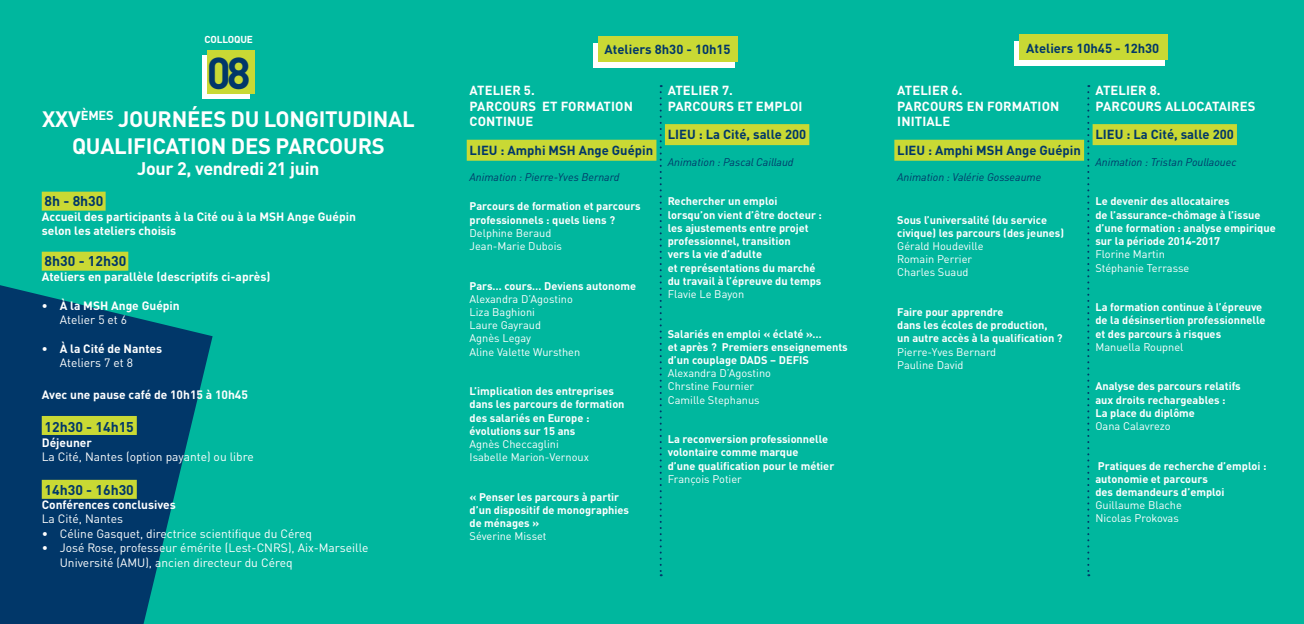
<style>
.page{position:relative;width:1304px;height:624px;background:#00b79e}
.page>*{position:absolute;margin:0;border:0;box-sizing:border-box;transform-origin:0 0}
.t1{font:700 44px "DIN Pro";color:#013769}
.t2{font:700 22px "DIN Pro";letter-spacing:-.01em;color:#fff}
.t3{font:700 18px "DIN Pro";letter-spacing:-.02em;color:#fff}
.t4{font:700 14px "DIN Pro";color:#013769}
.t5{font:700 13px/15.6px "DIN Pro";letter-spacing:.01em;color:#fff}
.t6{font:700 13px "DIN Pro";color:#013769}
.t7{font:700 12px/14.4px "DIN Pro";color:#fff}
.t8{font:12px/14.4px "DIN Pro";color:#fff}
.t9{font:700 11px/13.2px "DIN Pro";color:#fff}
.t10{font:11px "DIN Pro";color:#fff}
.t11{font:italic 11px "DIN Pro";color:#013769}
.t12{font:700 10px "DIN Pro";letter-spacing:-.01em;color:#fff}
.s1{font-weight:400}
</style>
<div class="page">
<svg style="left:0;top:285px;width:213px;height:339px;fill:#013769"></svg>
<div style="left:42px;top:192px;width:64px;height:19px;background:#c9d934"></div>
<div style="left:42px;top:252px;width:86px;height:19px;background:#c9d934"></div>
<div style="left:42px;top:416px;width:95px;height:19px;background:#c9d934"></div>
<div style="left:42px;top:480px;width:95px;height:19px;background:#c9d934"></div>
<div style="left:593px;top:43px;width:142px;height:24px;background:#fff"></div>
<div style="left:598px;top:36px;width:140px;height:26px;background:#c9d934"></div>
<div style="left:1014px;top:41px;width:151px;height:24px;background:#fff"></div>
<div style="left:1020px;top:34px;width:148px;height:26px;background:#c9d934"></div>
<div style="left:202px;top:55px;width:47px;height:44px;background:#fff"></div>
<div style="left:207px;top:50px;width:48px;height:43px;background:#c9d934"></div>
<div style="left:467px;top:140px;width:189px;height:21px;background:#c9d934"></div>
<div style="left:665px;top:124px;width:144px;height:21px;background:#c9d934"></div>
<div style="left:894px;top:140px;width:190px;height:21px;background:#c9d934"></div>
<div style="left:1093px;top:124px;width:144px;height:21px;background:#c9d934"></div>
<svg style="left:660px;top:85px;width:2px;height:491px"></svg>
<svg style="left:1087px;top:85px;width:2px;height:491px"></svg>
<p class="t12" style="left:205px;top:31px;width:50px">COLLOQUE</p>
<p class="t1" style="left:207px;top:36px;width:45px">08</p>
<p class="t2" style="left:42px;top:101px;width:374px">XXV<sup>ÈMES</sup> JOURNÉES DU LONGITUDINAL</p>
<p class="t2" style="left:72px;top:127px;width:314px">QUALIFICATION DES PARCOURS</p>
<p class="t3" style="left:137px;top:154px;width:184px">Jour 2, vendredi 21 juin</p>
<p class="t4" style="left:45px;top:190px;width:60px">8h - 8h30</p>
<p class="t7" style="left:42px;top:208px;width:316px">Accueil des participants à la Cité ou à la MSH Ange Guépin</p>
<p class="t7" style="left:42px;top:222px;width:136px">selon les ateliers choisis</p>
<p class="t4" style="left:45px;top:250px;width:83px">8h30 - 12h30</p>
<p class="t7" style="left:42px;top:268px;width:230px">Ateliers en parallèle (descriptifs ci-après)</p>
<p class="t7" style="left:60px;top:297px;width:122px;text-indent:-18px">• À la MSH Ange Guépin<br><span class="s1">Atelier 5 et 6</span></p>
<p class="t7" style="left:60px;top:340px;width:104px;text-indent:-18px">• À la Cité de Nantes<br><span class="s1">Ateliers 7 et 8</span></p>
<p class="t7" style="left:42px;top:385px;width:208px">Avec une pause café de 10h15 à 10h45</p>
<p class="t4" style="left:45px;top:415px;width:91px">12h30 - 14h15</p>
<p class="t7" style="left:42px;top:433px;width:52px">Déjeuner</p>
<p class="t8" style="left:42px;top:448px;width:214px">La Cité, Nantes (option payante) ou libre</p>
<p class="t4" style="left:45px;top:478px;width:91px">14h30 - 16h30</p>
<p class="t7" style="left:42px;top:496px;width:136px">Conférences conclusives</p>
<p class="t8" style="left:42px;top:510px;width:83px">La Cité, Nantes</p>
<p class="t8" style="left:42px;top:525px;width:272px">• Céline Gasquet, directrice scientifique du Céreq</p>
<p class="t8" style="left:60px;top:539px;width:310px;text-indent:-18px">• José Rose, professeur émérite (Lest-CNRS), Aix-Marseille<br>Université (AMU), ancien directeur du Céreq</p>
<p class="t6" style="left:605px;top:39px;width:128px">Ateliers 8h30 - 10h15</p>
<p class="t6" style="left:1026px;top:37px;width:135px">Ateliers 10h45 - 12h30</p>
<p class="t5" style="left:470px;top:81px;width:67px">ATELIER 5.</p>
<p class="t5" style="left:470px;top:97px;width:165px">PARCOURS ET FORMATION<br>CONTINUE</p>
<p class="t6" style="left:470px;top:139px;width:185px">LIEU : Amphi MSH Ange Guépin</p>
<p class="t11" style="left:470px;top:169px;width:152px">Animation : Pierre-Yves Bernard</p>
<p class="t9" style="left:470px;top:198px;width:173px">Parcours de formation et parcours professionnels : quels liens ?</p>
<p class="t10" style="left:470px;top:224px;width:83px">Delphine Beraud</p>
<p class="t10" style="left:470px;top:237px;width:94px">Jean-Marie Dubois</p>
<p class="t9" style="left:470px;top:277px;width:168px">Pars… cours… Deviens autonome</p>
<p class="t10" style="left:470px;top:290px;width:105px">Alexandra D’Agostino</p>
<p class="t10" style="left:470px;top:303px;width:67px">Liza Baghioni</p>
<p class="t10" style="left:470px;top:316px;width:73px">Laure Gayraud</p>
<p class="t10" style="left:470px;top:330px;width:63px">Agnès Legay</p>
<p class="t10" style="left:470px;top:343px;width:112px">Aline Valette Wursthen</p>
<p class="t9" style="left:470px;top:383px;width:146px">L’implication des entreprises</p>
<p class="t9" style="left:470px;top:396px;width:157px">dans les parcours de formation</p>
<p class="t9" style="left:470px;top:409px;width:121px">des salariés en Europe :</p>
<p class="t9" style="left:470px;top:423px;width:107px">évolutions sur 15 ans</p>
<p class="t10" style="left:470px;top:435px;width:91px">Agnès Checcaglini</p>
<p class="t10" style="left:470px;top:448px;width:121px">Isabelle Marion-Vernoux</p>
<p class="t9" style="left:470px;top:489px;width:151px">« Penser les parcours à partir</p>
<p class="t9" style="left:470px;top:502px;width:161px">d’un dispositif de monographies</p>
<p class="t9" style="left:470px;top:515px;width:71px">de ménages »</p>
<p class="t10" style="left:470px;top:528px;width:79px">Séverine Misset</p>
<p class="t5" style="left:668px;top:81px;width:67px">ATELIER 7.</p>
<p class="t5" style="left:668px;top:97px;width:136px">PARCOURS ET EMPLOI</p>
<p class="t6" style="left:668px;top:124px;width:140px">LIEU : La Cité, salle 200</p>
<p class="t11" style="left:668px;top:153px;width:127px">Animation : Pascal Caillaud</p>
<p class="t9" style="left:668px;top:193px;width:111px">Rechercher un emploi</p>
<p class="t9" style="left:668px;top:207px;width:156px">lorsqu’on vient d’être docteur :</p>
<p class="t9" style="left:668px;top:220px;width:143px">les ajustements entre projet professionnel, transition</p>
<p class="t9" style="left:668px;top:246px;width:96px">vers la vie d’adulte</p>
<p class="t9" style="left:668px;top:259px;width:149px">et représentations du marché</p>
<p class="t9" style="left:668px;top:273px;width:155px">du travail à l’épreuve du temps</p>
<p class="t10" style="left:668px;top:285px;width:78px">Flavie Le Bayon</p>
<p class="t9" style="left:668px;top:325px;width:156px">Salariés en emploi « éclaté »…</p>
<p class="t9" style="left:668px;top:339px;width:181px">et après ? Premiers enseignements d’un couplage DADS – DEFIS</p>
<p class="t10" style="left:668px;top:364px;width:105px">Alexandra D’Agostino</p>
<p class="t10" style="left:668px;top:378px;width:88px">Chrstine Fournier</p>
<p class="t10" style="left:668px;top:391px;width:93px">Camille Stephanus</p>
<p class="t9" style="left:668px;top:431px;width:162px">La reconversion professionnelle volontaire comme marque</p>
<p class="t9" style="left:668px;top:457px;width:168px">d’une qualification pour le métier</p>
<p class="t10" style="left:668px;top:470px;width:76px">François Potier</p>
<p class="t5" style="left:897px;top:81px;width:67px">ATELIER 6.</p>
<p class="t5" style="left:897px;top:97px;width:164px">PARCOURS EN FORMATION<br>INITIALE</p>
<p class="t6" style="left:897px;top:139px;width:185px">LIEU : Amphi MSH Ange Guépin</p>
<p class="t11" style="left:897px;top:169px;width:146px">Animation : Valérie Gosseaume</p>
<p class="t9" style="left:897px;top:211px;width:168px">Sous l’universalité (du service civique) les parcours (des jeunes)</p>
<p class="t10" style="left:897px;top:237px;width:88px">Gérald Houdeville</p>
<p class="t10" style="left:897px;top:250px;width:77px">Romain Perrier</p>
<p class="t10" style="left:897px;top:264px;width:73px">Charles Suaud</p>
<p class="t9" style="left:897px;top:304px;width:108px">Faire pour apprendre</p>
<p class="t9" style="left:897px;top:317px;width:152px">dans les écoles de production,</p>
<p class="t9" style="left:897px;top:330px;width:167px">un autre accès à la qualification ?</p>
<p class="t10" style="left:897px;top:343px;width:101px">Pierre-Yves Bernard</p>
<p class="t10" style="left:897px;top:356px;width:68px">Pauline David</p>
<p class="t5" style="left:1095px;top:81px;width:67px">ATELIER 8.</p>
<p class="t5" style="left:1095px;top:97px;width:162px">PARCOURS ALLOCATAIRES</p>
<p class="t6" style="left:1095px;top:124px;width:140px">LIEU : La Cité, salle 200</p>
<p class="t11" style="left:1095px;top:153px;width:143px">Animation : Tristan Poullaouec</p>
<p class="t9" style="left:1095px;top:193px;width:136px">Le devenir des allocataires</p>
<p class="t9" style="left:1095px;top:207px;width:182px">de l’assurance-chômage à l’issue d’une formation : analyse empirique sur la période 2014-2017</p>
<p class="t10" style="left:1095px;top:246px;width:71px">Florine Martin</p>
<p class="t10" style="left:1095px;top:259px;width:95px">Stéphanie Terrasse</p>
<p class="t9" style="left:1095px;top:299px;width:168px">La formation continue à l’épreuve</p>
<p class="t9" style="left:1095px;top:312px;width:172px">de la désinsertion professionnelle</p>
<p class="t9" style="left:1095px;top:325px;width:127px">et des parcours à risques</p>
<p class="t10" style="left:1095px;top:338px;width:90px">Manuella Roupnel</p>
<p class="t9" style="left:1095px;top:378px;width:147px">Analyse des parcours relatifs</p>
<p class="t9" style="left:1095px;top:391px;width:132px">aux droits rechargeables :</p>
<p class="t9" style="left:1095px;top:405px;width:101px">La place du diplôme</p>
<p class="t10" style="left:1095px;top:417px;width:77px">Oana Calavrezo</p>
<p class="t9" style="left:1095px;top:457px;width:173px">Pratiques de recherche d’emploi : autonomie et parcours</p>
<p class="t9" style="left:1095px;top:484px;width:131px">des demandeurs d’emploi</p>
<p class="t10" style="left:1095px;top:496px;width:88px">Guillaume Blache</p>
<p class="t10" style="left:1095px;top:510px;width:85px">Nicolas Prokovas</p>
</div>
